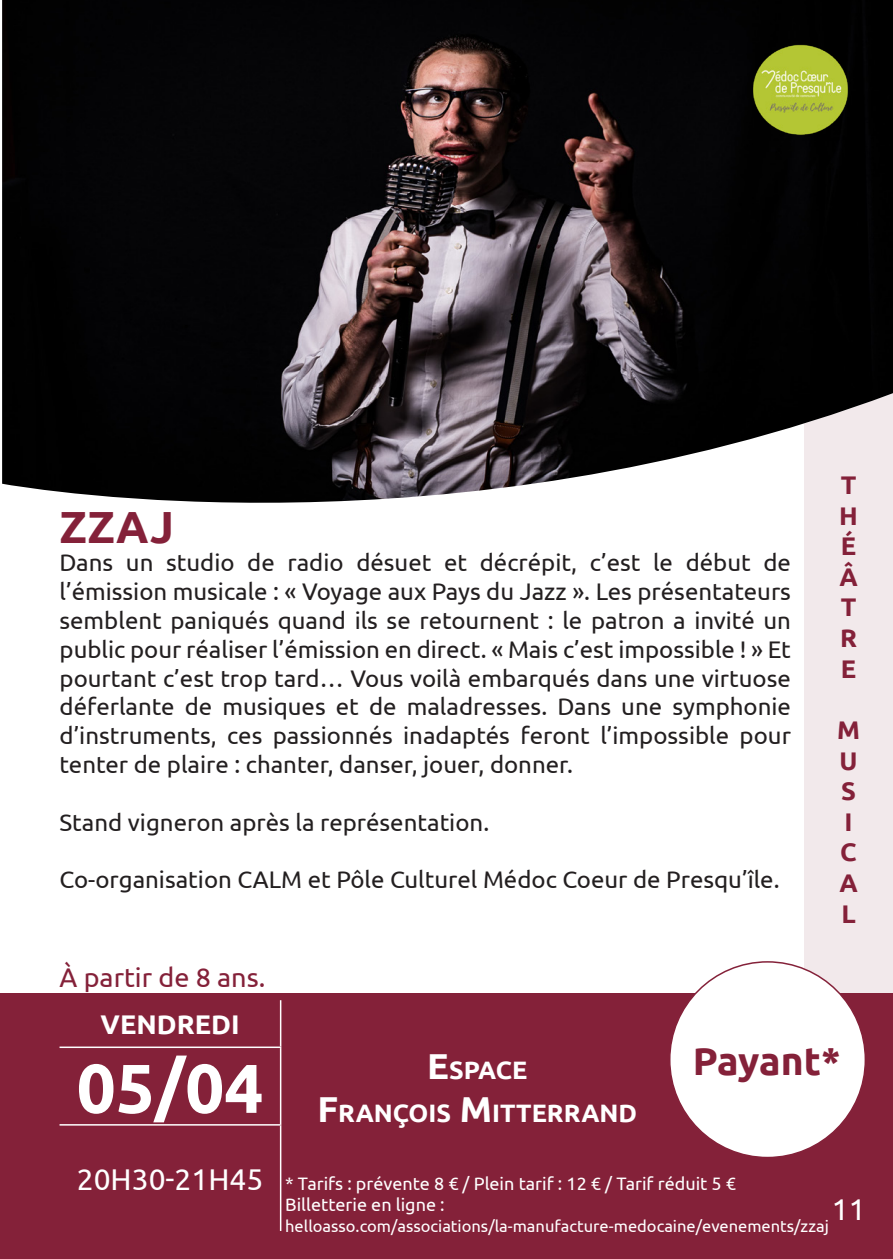
<style>
.page{position:relative;width:893px;height:1259px;background:#fff}
.page>*{position:absolute;margin:0;border:0;box-sizing:border-box;transform-origin:0 0}
.t1{font:700 69px "Ubuntu";color:#fff}
.t2{font:700 45px "Ubuntu";color:#842139}
.t3{font:700 39px "Ubuntu";letter-spacing:-.01em;color:#842139}
.t4{font:30px "Ubuntu";color:#fff}
.t5{font:27px "Ubuntu";color:#842139}
.t6{font:700 27px "Ubuntu";color:#fff}
.t7{font:700 25.5px/30.6px "Ubuntu";color:#842139;text-align:justify}
.t8{font:700 25.2px "Ubuntu";color:#fff}
.t9{font:24px/28.8px "Ubuntu";color:#231f20;text-align:justify}
.t10{font:18px "Ubuntu";color:#fff}
.t11{font:16.5px "Ubuntu";color:#fff}
.s1{font-size:36px}
</style>
<div class="page">
<div style="left:0;top:994px;width:893px;height:265px;background:#842139"></div>
<svg style="left:60px;top:1000px;width:220px;height:231px"></svg>
<hr style="left:60px;top:1046px;width:221px;height:2px;background:#fff">
<hr style="left:60px;top:1124px;width:221px;height:1px;background:#fff">
<hr style="left:280px;top:1000px;width:1px;height:46px;background:#fff">
<hr style="left:280px;top:1048px;width:1px;height:76px;background:#fff">
<hr style="left:280px;top:1125px;width:1px;height:106px;background:#fff">
<svg style="left:804px;top:567px;width:89px;height:582px;background:#e1cbd0"></svg>
<div style="left:670px;top:962px;width:195px;height:195px;background:#fff;border-radius:50%"></div>
<div style="left:804px;top:506px;width:89px;height:61px;background:#f2e9eb"></div>
<img style="left:2px;top:0;width:891px;height:506px">
<img style="left:748px;top:38px;width:106px;height:106px">
<p class="t2" style="left:60px;top:500px;width:116px">ZZAJ</p>
<p class="t9" style="left:60px;top:548px;width:733px">Dans un studio de radio désuet et décrépit, c’est le début de l’émission musicale : « Voyage aux Pays du Jazz ». Les présentateurs semblent paniqués quand ils se retournent : le patron a invité un public pour réaliser l’émission en direct. « Mais c’est impossible ! » Et pourtant c’est trop tard… Vous voilà embarqués dans une virtuose déferlante de musiques et de maladresses. Dans une symphonie d’instruments, ces passionnés inadaptés feront l’impossible pour tenter de plaire : chanter, danser, jouer, donner.</p>
<p class="t9" style="left:60px;top:807px;width:431px">Stand vigneron après la représentation.</p>
<p class="t9" style="left:60px;top:864px;width:722px">Co-organisation CALM et Pôle Culturel Médoc Coeur de Presqu’île.</p>
<p class="t5" style="left:60px;top:961px;width:207px">À partir de 8 ans.</p>
<p class="t6" style="left:101px;top:1007px;width:140px">VENDREDI</p>
<p class="t7" style="left:839px;top:469px;width:20px">T H É</p>
<p class="t7" style="left:839px;top:561px;width:20px">Â</p>
<p class="t7" style="left:840px;top:592px;width:19px">T R E</p>
<p class="t7" style="left:837px;top:714px;width:24px;text-align:left">M<br>U<br>S<br>I<br>C<br>A<br>L</p>
<p class="t1" style="left:77px;top:1046px;width:188px">05/04</p>
<p class="t4" style="left:77px;top:1161px;width:188px">20H30-21H45</p>
<p class="t8" style="left:427px;top:1055px;width:102px"><span class="s1">E</span>SPACE</p>
<p class="t8" style="left:317px;top:1098px;width:321px"><span class="s1">F</span>RANÇOIS <span class="s1">M</span>ITTERRAND</p>
<p class="t3" style="left:693px;top:1037px;width:149px">Payant*</p>
<p class="t10" style="left:285px;top:1172px;width:452px">* Tarifs : prévente 8 € / Plein tarif : 12 € / Tarif réduit 5 €</p>
<p class="t10" style="left:285px;top:1193px;width:161px">Billetterie en ligne :</p>
<p class="t11" style="left:285px;top:1215px;width:545px">helloasso.com/associations/la-manufacture-medocaine/evenements/zzaj</p>
<p class="t4" style="left:832px;top:1191px;width:35px">11</p>
</div>
